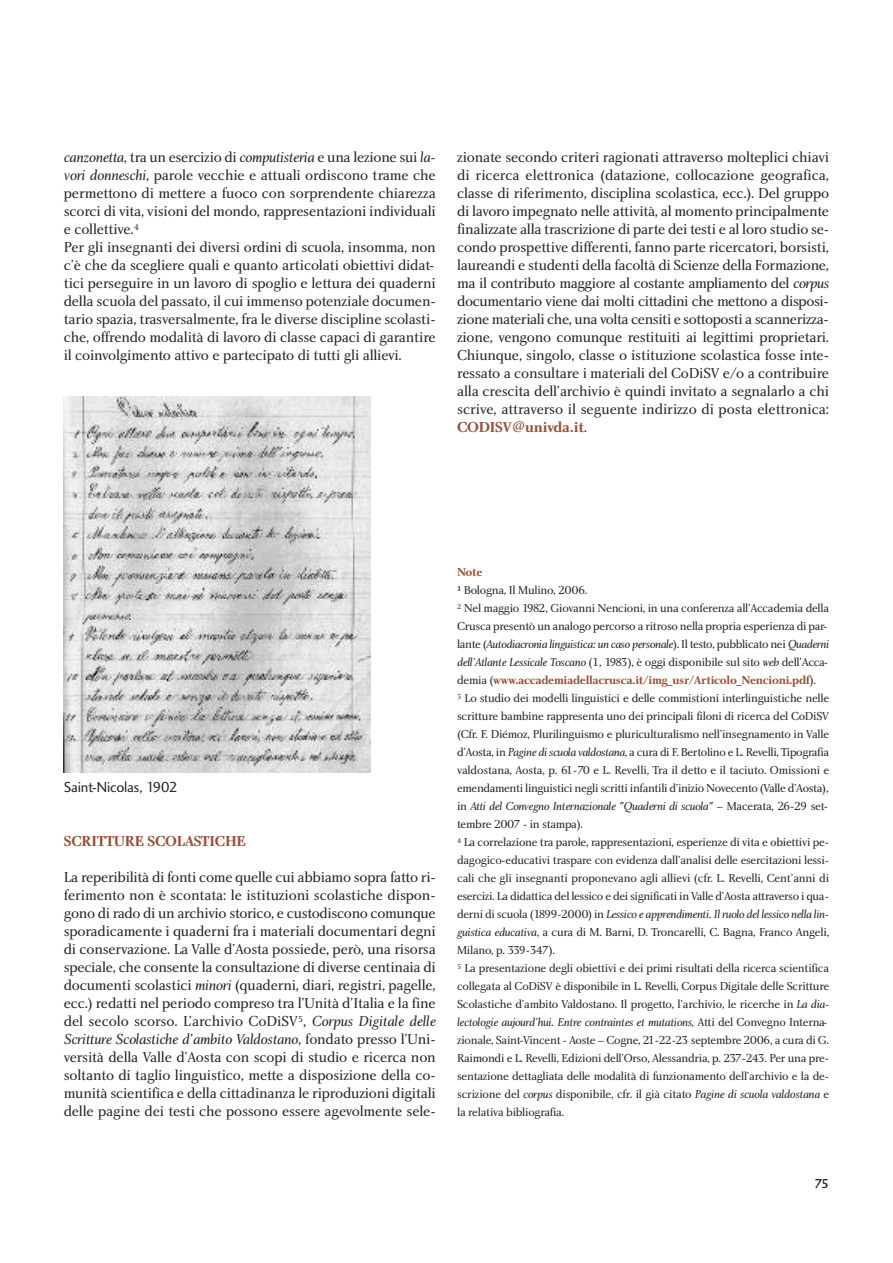
<style>
.page{position:relative;width:893px;height:1263px;background:#fff}
.page>*{position:absolute;margin:0;border:0;box-sizing:border-box;transform-origin:0 0}
.t1{font:15px/18px "Charlotte Book Plain";letter-spacing:-.015em;color:#272627;text-align:justify}
.t2{font:15px "Charlotte Book Italic Plain";letter-spacing:-.015em;color:#272627}
.t3{font:15px "Charlotte Bold Plain";letter-spacing:-.015em;color:#965139}
.t4{font:15px "Charlotte Sans Book Plain";letter-spacing:-.015em;color:#272627}
.t5{font:13.5px "Charlotte Sans Medium Plain";color:#272627}
.t6{font:12px/18px "Charlotte Book Plain";letter-spacing:-.025em;color:#272627}
.t7{font:12px "Charlotte Book Italic Plain";letter-spacing:-.03em;color:#272627}
.t8{font:12px "Charlotte Bold Plain";letter-spacing:-.025em;color:#965139}
.s1{font-family:"Charlotte Book Italic Plain"}
.s2{font-family:"Charlotte Book Plain";color:#272627}
.s3{font-family:"Charlotte Book Plain"}
</style>
<div class="page">
<img style="left:64px;top:396px;width:307px;height:377px">
<p class="t1" style="left:64px;top:149px;width:374px;text-align:left"><span class="s1">canzonetta</span>, tra un esercizio di <span class="s1">computisteria</span> e una lezione sui <span class="s1">la&shy;vori donneschi</span>, parole vecchie e attuali ordiscono trame che permettono di mettere a fuoco con sorprendente chiarezza scorci di vita, visioni del mondo, rappresentazioni individuali e collettive.<sup>4<br></sup>Per gli insegnanti dei diversi ordini di scuola, insomma, non c’è che da scegliere quali e quanto articolati obiettivi didat&shy;tici perseguire in un lavoro di spoglio e lettura dei quaderni della scuola del passato, il cui immenso potenziale documen&shy;tario spazia, trasversalmente, fra le diverse discipline scolasti&shy;che, offrendo modalità di lavoro di classe capaci di garantire il coinvolgimento attivo e partecipato di tutti gli allievi.</p>
<p class="t1" style="left:457px;top:149px;width:374px">zionate secondo criteri ragionati attraverso molteplici chiavi di ricerca elettronica (datazione, collocazione geografica, classe di riferimento, disciplina scolastica, ecc.). Del gruppo di lavoro impegnato nelle attività, al momento principalmente finalizzate alla trascrizione di parte dei testi e al loro studio se&shy;condo prospettive differenti, fanno parte ricercatori, borsisti, laureandi e studenti della facoltà di Scienze della Formazione, ma il contributo maggiore al costante ampliamento del <span class="s1">corpus </span>documentario viene dai molti cittadini che mettono a disposi&shy;zione materiali che, una volta censiti e sottoposti a scannerizza&shy;zione, vengono comunque restituiti ai legittimi proprietari.<br>Chiunque, singolo, classe o istituzione scolastica fosse inte&shy;ressato a consultare i materiali del CoDiSV e/o a contribuire alla crescita dell’archivio è quindi invitato a segnalarlo a chi scrive, attraverso il seguente indirizzo di posta elettronica:</p>
<p class="t3" style="left:457px;top:421px;width:132px">CODISV@univda.it<span class="s2">.</span></p>
<p class="t4" style="left:64px;top:781px;width:116px">Saint-Nicolas, 1902</p>
<p class="t3" style="left:64px;top:835px;width:184px">SCRITTURE SCOLASTICHE</p>
<p class="t1" style="left:64px;top:869px;width:374px">La reperibilità di fonti come quelle cui abbiamo sopra fatto ri&shy;ferimento non è scontata: le istituzioni scolastiche dispon&shy;gono di rado di un archivio storico, e custodiscono comunque sporadicamente i quaderni fra i materiali documentari degni di conservazione. La Valle d’Aosta possiede, però, una risorsa speciale, che consente la consultazione di diverse centinaia di documenti scolastici <span class="s1">minori</span> (quaderni, diari, registri, pagelle, ecc.) redatti nel periodo compreso tra l’Unità d’Italia e la fine del secolo scorso. L’archivio CoDiSV<sup>5</sup>, <span class="s1">Corpus Digitale delle</span></p>
<p class="t2" style="left:64px;top:1033px;width:373px">Scritture Scolastiche d’ambito Valdostano<span class="s3">, fondato presso l’Uni-</span></p>
<p class="t1" style="left:64px;top:1049px;width:374px">versità della Valle d’Aosta con scopi di studio e ricerca non soltanto di taglio linguistico, mette a disposizione della co&shy;munità scientifica e della cittadinanza le riproduzioni digitali delle pagine dei testi che possono essere agevolmente sele-</p>
<p class="t8" style="left:457px;top:568px;width:27px">Note</p>
<p class="t6" style="left:457px;top:582px;width:374px"><sup>1</sup> Bologna, Il Mulino, 2006.<br><sup>2</sup> Nel maggio 1982, Giovanni Nencioni, in una conferenza all’Accademia della<br>Crusca presentò un analogo percorso a ritroso nella propria esperienza di par-</p>
<p class="t7" style="left:457px;top:640px;width:374px"><span class="s3">lante (</span>Autodiacronia linguistica: un caso personale<span class="s3">). Il testo, pubblicato nei</span> Quaderni</p>
<p class="t6" style="left:457px;top:654px;width:373px"><span class="s1">dell’Atlante Lessicale Toscano</span> (1, 1983), è oggi disponibile sul sito <span class="s1">web</span> dell’Acca-</p>
<p class="t8" style="left:457px;top:676px;width:360px"><span class="s2">demia (</span>www.accademiadellacrusca.it/img_usr/Articolo_Nencioni.pdf<span class="s2">).</span></p>
<p class="t6" style="left:457px;top:690px;width:374px;text-align:justify"><sup>3</sup> Lo studio dei modelli linguistici e delle commistioni interlinguistiche nelle scritture bambine rappresenta uno dei principali filoni di ricerca del CoDiSV (Cfr. F. Diémoz, Plurilinguismo e pluriculturalismo nell’insegnamento in Valle d’Aosta, in <span class="s1">Pagine di scuola valdostana</span>, a cura di F. Bertolino e L. Revelli, Tipografia valdostana, Aosta, p. 61-70 e L. Revelli, Tra il detto e il taciuto. Omissioni e emendamenti linguistici negli scritti infantili d’inizio Novecento (Valle d’Aosta)<span class="s1">,</span></p>
<p class="t7" style="left:457px;top:802px;width:372px"><span class="s3">in</span> Atti del Convegno Internazionale "Quaderni di scuola" <span class="s3">– Macerata, 26-29 set-</span></p>
<p class="t6" style="left:457px;top:816px;width:373px">tembre 2007 - in stampa).<br><sup>4</sup> La correlazione tra parole, rappresentazioni, esperienze di vita e obiettivi pe&shy;dagogico-educativi traspare con evidenza dall’analisi delle esercitazioni lessi&shy;cali che gli insegnanti proponevano agli allievi (cfr. L. Revelli, Cent’anni di esercizi. La didattica del lessico e dei significati in Valle d’Aosta attraverso i qua-</p>
<p class="t7" style="left:457px;top:910px;width:373px"><span class="s3">derni di scuola (1899-2000) in</span> Lessico e apprendimenti. Il ruolo del lessico nella lin-</p>
<p class="t6" style="left:457px;top:924px;width:374px"><span class="s1">guistica educativa</span>, a cura di M. Barni, D. Troncarelli, C. Bagna, Franco Angeli, Milano, p. 339-347).<br><sup>5</sup> La presentazione degli obiettivi e dei primi risultati della ricerca scientifica collegata al CoDiSV è disponibile in L. Revelli, Corpus Digitale delle Scritture Scolastiche d’ambito Valdostano. Il progetto, l’archivio, le ricerche in <span class="s1">La dia-</span></p>
<p class="t7" style="left:457px;top:1018px;width:372px">lectologie aujourd’hui. Entre contraintes et mutations<span class="s3">, Atti del Convegno Interna-</span></p>
<p class="t6" style="left:457px;top:1032px;width:374px;text-align:justify">zionale, Saint-Vincent - Aoste – Cogne, 21-22-23 septembre 2006, a cura di G.<br>Raimondi e L. Revelli, Edizioni dell’Orso, Alessandria, p. 237-243. Per una pre&shy;sentazione dettagliata delle modalità di funzionamento dell’archivio e la de&shy;scrizione del <span class="s1">corpus</span> disponibile, cfr. il già citato <span class="s1">Pagine di scuola valdostana</span> e la relativa bibliografia.</p>
<p class="t5" style="left:814px;top:1178px;width:16px">75</p>
</div>
